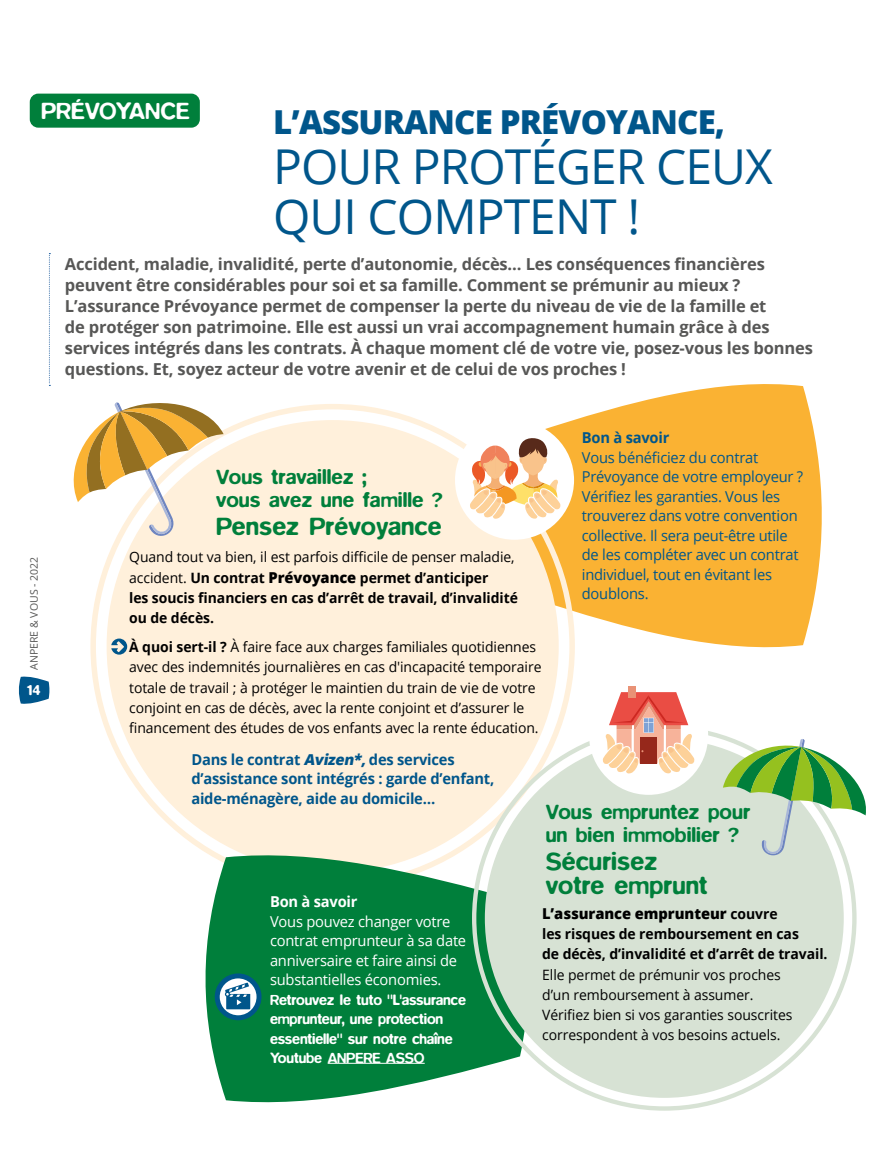
<style>
.page{position:relative;width:893px;height:1149px;background:#fff}
.page>*{position:absolute;margin:0;border:0;box-sizing:border-box;transform-origin:0 0}
.t1{font:48px/49.5px "Open Sans";letter-spacing:-.02em;color:#00568b}
.t2{font:800 33px "Open Sans";letter-spacing:-.025em;color:#00568b}
.t3{font:500 25.5px/24px "Blur";color:#007f3b}
.t4{font:500 24px "Blur";color:#fff}
.t5{font:500 21px/22.5px "Blur";color:#007f3b}
.t6{font:700 16.5px/21px "Open Sans";letter-spacing:-.01em;color:#575756}
.t7{font:15px/19.5px "Open Sans";letter-spacing:-.015em;color:#00568b}
.t8{font:700 15px/19.5px "Open Sans";letter-spacing:-.015em;color:#00568b}
.t9{font:500 15px/19.5px "Blur";letter-spacing:-.015em;color:#fff}
.t10{font:15px/19.5px "Open Sans";letter-spacing:-.015em;color:#fff}
.t11{font:800 15px "Open Sans";letter-spacing:-.005em;color:#000}
.t12{font:700 15px "Open Sans";letter-spacing:-.015em;color:#fff}
.t13{font:14.25px/20.2px "Open Sans";letter-spacing:-.005em;color:#000}
.t14{font:700 14.25px/20.2px "Open Sans";letter-spacing:-.005em;color:#000}
.t15{font:10.5px "Open Sans";color:#575756}
.s1{font-weight:400}
.s2{font-weight:800;font-size:15px}
.s3{font-weight:700}
.s4{font-weight:800;font-style:italic}
.s5{font-weight:700;font-size:14.25px}
</style>
<div class="page">
<svg style="left:18px;top:676px;width:32px;height:28px"></svg>
<svg style="left:575px;top:384px;width:247px;height:264px;background:#faba49"></svg>
<svg style="left:90px;top:404px;width:485px;height:444px;background:#fef0dc"></svg>
<svg style="left:199px;top:848px;width:273px;height:255px;background:#289258"></svg>
<div style="left:30px;top:94px;width:170px;height:34px;background:#007f3b;border-radius:9px"></div>
<svg style="left:49px;top:253px;width:1px;height:133px"></svg>
<svg style="left:472px;top:725px;width:385px;height:385px;fill:#d7e2d4"></svg>
<hr style="left:328px;top:1062px;width:97px;height:1px;background:#fff">
<svg style="left:73px;top:402px;width:151px;height:135px"></svg>
<svg style="left:723px;top:738px;width:143px;height:117px"></svg>
<svg style="left:111px;top:638px;width:16px;height:16px"></svg>
<div style="left:455px;top:420px;width:119px;height:119px;background:#fff;border-radius:50%"></div>
<svg style="left:469px;top:436px;width:92px;height:83px"></svg>
<div style="left:589px;top:675px;width:119px;height:119px;background:#fff;border-radius:50%"></div>
<div style="left:628px;top:686px;width:7px;height:12px;background:#e99276"></div>
<svg style="left:602px;top:692px;width:93px;height:82px"></svg>
<svg style="left:217px;top:975px;width:42px;height:42px"></svg>
<div style="left:214px;top:972px;width:48px;height:48px;border:5px solid #00568b;border-radius:50%"></div>
<svg style="left:225px;top:982px;width:25px;height:26px"></svg>
<h3 class="t4" style="left:41px;top:97px;width:150px">PRÉVOYANCE</h3>
<h2 class="t2" style="left:273px;top:109px;width:453px">L’ASSURANCE PRÉVOYANCE,</h2>
<h1 class="t1" style="left:273px;top:147px;width:501px">POUR PROTÉGER CEUX<br>QUI COMPTENT !</h1>
<p class="t6" style="left:65px;top:253px;width:749px">Accident, maladie, invalidité, perte d’autonomie, décès… Les conséquences financières peuvent être considérables pour soi et sa famille. Comment se prémunir au mieux ?<br>L’assurance Prévoyance permet de compenser la perte du niveau de vie de la famille et<br>de protéger son patrimoine. Elle est aussi un vrai accompagnement humain grâce à des services intégrés dans les contrats. À chaque moment clé de votre vie, posez-vous les bonnes questions. Et, soyez acteur de votre avenir et de celui de vos proches !</p>
<p class="t15" style="left:28px;top:669px;width:114px;rotate:-90deg">ANPERE &amp; VOUS - 2022</p>
<p class="t9" style="left:27px;top:679px;width:15px">14</p>
<p class="t5" style="left:216px;top:465px;width:228px">Vous travaillez ;<br>vous avez une famille ?</p>
<h3 class="t3" style="left:216px;top:514px;width:227px">Pensez Prévoyance</h3>
<p class="t14" style="left:129px;top:548px;width:390px"><span class="s1">Quand tout va bien, il est parfois difficile de penser maladie, accident.</span> Un contrat <span class="s2">Prévoyance</span> permet d’anticiper<br>les soucis financiers en cas d’arrêt de travail, d’invalidité ou de décès.</p>
<p class="t13" style="left:129px;top:638px;width:414px"><span class="s3">À quoi sert-il ?</span> À faire face aux charges familiales quotidiennes avec des indemnités journalières en cas d'incapacité temporaire totale de travail ; à protéger le maintien du train de vie de votre conjoint en cas de décès, avec la rente conjoint et d’assurer le financement des études de vos enfants avec la rente éducation.</p>
<p class="t8" style="left:582px;top:429px;width:89px">Bon à savoir</p>
<p class="t7" style="left:582px;top:447px;width:223px">Vous bénéficiez du contrat<br>Prévoyance de votre employeur ?<br>Vérifiez les garanties. Vous les trouverez dans votre convention collective. Il sera peut-être utile de les compléter avec un contrat individuel, tout en évitant les doublons.</p>
<p class="t8" style="left:191px;top:750px;width:304px">Dans le contrat <span class="s4">Avizen*,</span>des services d’assistance sont intégrés : garde d’enfant, aide-ménagère, aide au domicile…</p>
<p class="t12" style="left:270px;top:895px;width:89px">Bon à savoir</p>
<p class="t10" style="left:270px;top:912px;width:198px">Vous pouvez changer votre contrat emprunteur à sa date anniversaire et faire ainsi de substantielles économies.</p>
<p class="t9" style="left:270px;top:989px;width:197px">Retrouvez le tuto "L'assurance emprunteur, une protection essentielle" sur notre chaîne<br>Youtube ANPERE ASSO</p>
<p class="t5" style="left:546px;top:800px;width:206px">Vous empruntez pour un bien immobilier ?</p>
<h3 class="t3" style="left:546px;top:848px;width:163px">Sécurisez votre emprunt</h3>
<p class="t11" style="left:542px;top:906px;width:237px">L’assurance emprunteur <span class="s5">couvre</span></p>
<p class="t14" style="left:542px;top:924px;width:287px">les risques de remboursement en cas<br>de décès, d’invalidité et d’arrêt de travail.</p>
<p class="t13" style="left:542px;top:965px;width:252px">Elle permet de prémunir vos proches d’un remboursement à assumer.<br>Vérifiez bien si vos garanties souscrites correspondent à vos besoins actuels.</p>
</div>
